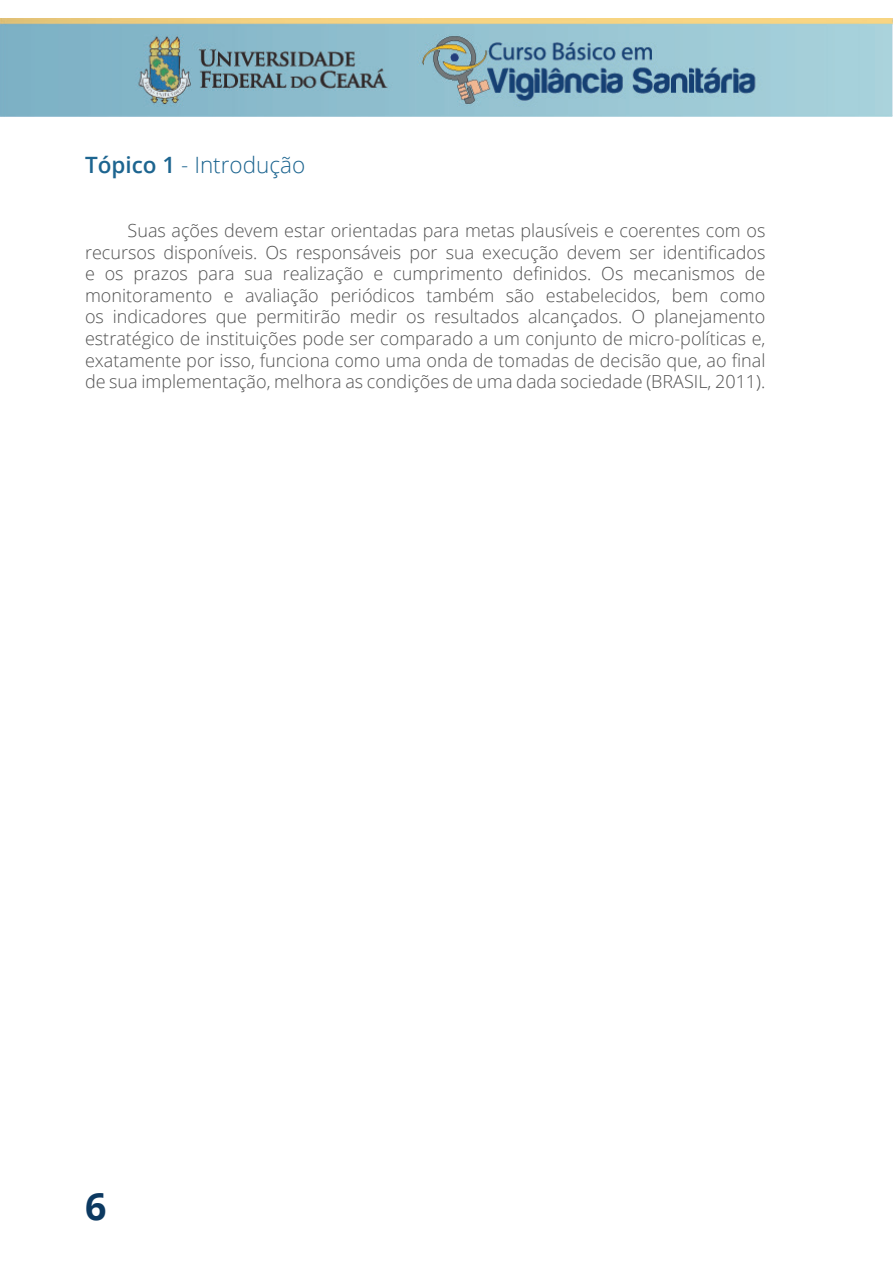
<style>
.page{position:relative;width:893px;height:1263px;background:#fff}
.page>*{position:absolute;margin:0;border:0;box-sizing:border-box;transform-origin:0 0}
.t1{font:700 37.5px "Open Sans";color:#0c3961}
.Sub_Tópico{font:300 22.5px "Open Sans";color:#1d6590}
.Texto_Paragrafado{font:300 18px/21.6px "Open Sans";color:#525252;text-align:justify}
.s1{font-weight:600}
</style>
<div class="page">
<img style="left:0;top:19px;width:893px;height:98px">
<p class="Sub_Tópico" style="left:85px;top:150px;width:222px"><span class="s1">Tópico 1</span> - Introdução</p>
<p class="Texto_Paragrafado" style="left:85px;top:219px;width:682px;text-indent:43px">Suas ações devem estar orientadas para metas plausíveis e coerentes com os recursos disponíveis. Os responsáveis por sua execução devem ser identificados e os prazos para sua realização e cumprimento definidos. Os mecanismos de monitoramento e avaliação periódicos também são estabelecidos, bem como os indicadores que permitirão medir os resultados alcançados. O planejamento estratégico de instituições pode ser comparado a um conjunto de micro-políticas e, exatamente por isso, funciona como uma onda de tomadas de decisão que, ao final de sua implementação, melhora as condições de uma dada sociedade (BRASIL, 2011).</p>
<p class="t1" style="left:85px;top:1180px;width:23px">6</p>
</div>
